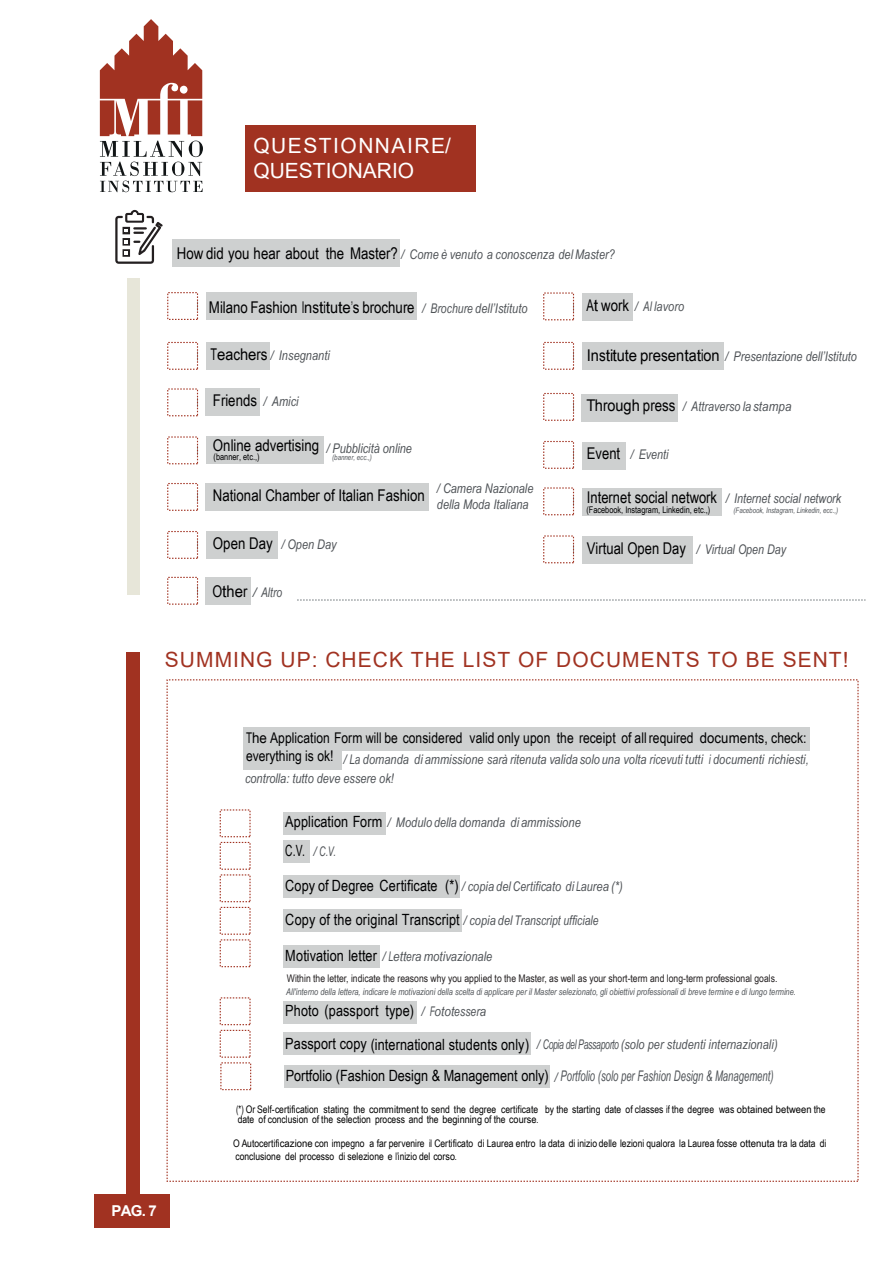
<style>
.page{position:relative;width:893px;height:1263px;background:#fff}
.page>*{position:absolute;margin:0;border:0;box-sizing:border-box;transform-origin:0 0}
.t1{font:21px "Arial";letter-spacing:.05em;color:#a13221}
.t2{font:21px/25.2px "Arial";letter-spacing:.07em;color:#fff}
.t3{font:16.2px "Arial Narrow";color:#000001}
.t4{font:16.2px "Arial Narrow";color:#000001;scale:1.11 1}
.t5{font:15.45px "Arial Narrow";letter-spacing:.005em;color:#000001}
.t6{font:700 15px "Arial";color:#fff}
.t7{font:14.7px/18px "Arial Narrow";letter-spacing:.005em;color:#000001;scale:.81 1}
.t8{font:italic 14.7px "Arial Narrow";color:#4f5357;scale:.79 1}
.t9{font:italic 13.35px/19.2px "Arial Narrow";color:#4f5357}
.t10{font:italic 13.35px "Arial Narrow";color:#4f5357;scale:1.17 1}
.t11{font:10.5px/10.5px "Arial Narrow";color:#000001;scale:.84 1}
.t12{font:10.5px/12.6px "Arial Narrow";color:#000001}
.t13{font:10.5px "Arial Narrow";color:#231f20}
.t14{font:italic 9.3px "Arial Narrow";color:#4f5357}
.t15{font:9.15px "Arial Narrow";color:#000001}
.t16{font:italic 7.65px "Arial Narrow";color:#4f5357}
.s1{font-style:normal;font-size:16.2px;color:#000001}
.s2{font-style:italic;font-size:13.35px;color:#4f5357}
.s3{font-style:normal;font-size:15.45px;color:#000001}
</style>
<div class="page">
<div style="left:582px;top:442px;width:44px;height:27px;background:#ced0d0"></div>
<div style="left:243px;top:751px;width:99px;height:19px;background:#ced0d0"></div>
<div style="left:173px;top:239px;width:227px;height:28px;background:#ced0d0"></div>
<div style="left:243px;top:727px;width:567px;height:24px;background:#ced0d0"></div>
<div style="left:283px;top:812px;width:102px;height:23px;background:#ced0d0"></div>
<div style="left:283px;top:841px;width:27px;height:22px;background:#ced0d0"></div>
<div style="left:283px;top:875px;width:177px;height:22px;background:#ced0d0"></div>
<div style="left:283px;top:909px;width:179px;height:22px;background:#ced0d0"></div>
<div style="left:283px;top:945px;width:97px;height:23px;background:#ced0d0"></div>
<div style="left:283px;top:1001px;width:134px;height:22px;background:#ced0d0"></div>
<div style="left:283px;top:1032px;width:248px;height:23px;background:#ced0d0"></div>
<div style="left:246px;top:126px;width:230px;height:66px;background:#a13221"></div>
<svg style="left:100px;top:19px;width:103px;height:173px"></svg>
<div style="left:127px;top:278px;width:13px;height:316px;background:#e7e6d9"></div>
<svg style="left:115px;top:210px;width:48px;height:54px"></svg>
<div style="left:206px;top:292px;width:211px;height:28px;background:#ced0d0"></div>
<div style="left:582px;top:293px;width:51px;height:28px;background:#ced0d0"></div>
<div style="left:206px;top:342px;width:64px;height:28px;background:#ced0d0"></div>
<div style="left:582px;top:342px;width:141px;height:28px;background:#ced0d0"></div>
<div style="left:167px;top:342px;width:31px;height:28px;background:#fff;border:1px dashed #a13221"></div>
<div style="left:543px;top:342px;width:31px;height:28px;background:#fff;border:1px dashed #a13221"></div>
<div style="left:206px;top:389px;width:54px;height:27px;background:#ced0d0"></div>
<div style="left:582px;top:394px;width:96px;height:27px;background:#ced0d0"></div>
<div style="left:543px;top:393px;width:31px;height:28px;background:#fff;border:1px dashed #a13221"></div>
<div style="left:206px;top:437px;width:118px;height:27px;background:#ced0d0"></div>
<div style="left:543px;top:441px;width:31px;height:28px;background:#fff;border:1px dashed #a13221"></div>
<div style="left:582px;top:536px;width:111px;height:28px;background:#ced0d0"></div>
<div style="left:206px;top:531px;width:72px;height:28px;background:#ced0d0"></div>
<div style="left:167px;top:531px;width:31px;height:28px;background:#fff;border:1px dashed #a13221"></div>
<div style="left:582px;top:488px;width:139px;height:28px;background:#ced0d0"></div>
<div style="left:206px;top:483px;width:223px;height:28px;background:#ced0d0"></div>
<div style="left:167px;top:483px;width:31px;height:28px;background:#fff;border:1px dashed #a13221"></div>
<div style="left:206px;top:577px;width:45px;height:27px;background:#ced0d0"></div>
<svg style="left:297px;top:599px;width:568px;height:2px"></svg>
<div style="left:95px;top:1194px;width:75px;height:34px;background:#a13221"></div>
<div style="left:126px;top:652px;width:14px;height:542px;background:#a13221"></div>
<div style="left:284px;top:1065px;width:266px;height:22px;background:#ced0d0"></div>
<h1 class="t2" style="left:253px;top:133px;width:199px">QUESTIONNAIRE/<br>QUESTIONARIO</h1>
<p class="t9" style="left:177px;top:245px;width:440px"><span class="s1">How did you hear about the Master?</span> / Come è venuto a conoscenza del Master?</p>
<p class="t3" style="left:209px;top:295px;width:320px">Milano Fashion Institute’s brochure <span class="s2">/ Brochure dell’Istituto</span></p>
<p class="t9" style="left:586px;top:296px;width:99px"><span class="s1">At work</span> / Al lavoro</p>
<p class="t9" style="left:210px;top:345px;width:121px"><span class="s1">Teachers</span> / Insegnanti</p>
<p class="t9" style="left:591px;top:347px;width:267px"><span class="s1">nstitute presentation</span> / Presentazione dell’Istituto</p>
<p class="t3" style="left:213px;top:388px;width:87px">Friends <span class="s2">/ Amici</span></p>
<p class="t4" style="left:586px;top:394px;width:20px">hT r</p>
<p class="t4" style="left:587px;top:344px;width:5px">I</p>
<p class="t9" style="left:607px;top:397px;width:186px"><span class="s1">ough press</span> / Attraverso la stampa</p>
<p class="t3" style="left:213px;top:433px;width:201px">Online advertising <sub>/</sub> <sub>Pubblicità</sub> <sub>online</sub></p>
<p class="t15" style="left:214px;top:450px;width:47px">(banner, etc.,)</p>
<p class="t16" style="left:332px;top:452px;width:41px">(banner, ecc.,)</p>
<p class="t3" style="left:587px;top:442px;width:35px">Event</p>
<p class="t9" style="left:630px;top:445px;width:40px">/ Eventi</p>
<p class="t9" style="left:437px;top:480px;width:98px;line-height:16px">/ Camera Nazionale della Moda Italiana</p>
<p class="t9" style="left:726px;top:489px;width:117px">/ Internet social network</p>
<p class="t3" style="left:213px;top:483px;width:213px">National Chamber of Italian Fashion</p>
<p class="t3" style="left:587px;top:485px;width:132px">Internet social network</p>
<p class="t15" style="left:586px;top:503px;width:125px">(Facebook, Instagram, Linkedin, etc.,)</p>
<p class="t16" style="left:733px;top:505px;width:106px">(Facebook, Instagram, Linkedin, ecc.,)</p>
<p class="t3" style="left:213px;top:531px;width:61px">Open Day</p>
<p class="t9" style="left:281px;top:534px;width:57px">/ Open Day</p>
<p class="t9" style="left:696px;top:539px;width:91px">/ Virtual Open Day</p>
<p class="t3" style="left:587px;top:536px;width:101px">Virtual Open Day</p>
<p class="t10" style="left:212px;top:583px;width:61px"><span class="s1">Other</span> / Altro</p>
<h1 class="t1" style="left:165px;top:645px;width:685px">SUMMING UP: CHECK THE LIST OF DOCUMENTS TO BE SENT!</h1>
<p class="t6" style="left:111px;top:1200px;width:47px">PAG. 7</p>
<p class="t7" style="left:246px;top:728px;width:693px">The Application Form will be considered valid only upon the receipt of all required documents, check: everything is ok!</p>
<p class="t9" style="left:245px;top:749px;width:565px;text-indent:98px">/ La domanda di ammissione sarà ritenuta valida solo una volta ricevuti tutti i documenti richiesti, controlla: tutto deve essere ok!</p>
<p class="t9" style="left:285px;top:812px;width:297px"><span class="s3">Application Form</span> / Modulo della domanda di ammissione</p>
<p class="t9" style="left:285px;top:841px;width:52px"><span class="s3">C.V.</span> / C.V.</p>
<p class="t9" style="left:285px;top:876px;width:339px"><span class="s3">Copy of Degree Certificate (*)</span> / copia del Certificato di Laurea (*)</p>
<p class="t9" style="left:285px;top:910px;width:315px"><span class="s3">Copy of the original Transcript</span> / copia del Transcript ufficiale</p>
<p class="t9" style="left:285px;top:947px;width:209px"><span class="s3">Motivation letter</span> / Lettera motivazionale</p>
<p class="t13" style="left:287px;top:970px;width:492px">Within the letter, indicate the reasons why you applied to the Master, as well as your short-term and long-term professional goals.</p>
<p class="t14" style="left:286px;top:985px;width:511px">All'interno della lettera, indicare le motivazioni della scelta di applicare per il Master selezionato, gli obiettivi professionali di breve termine e di lungo termine.</p>
<p class="t5" style="left:285px;top:999px;width:202px">Photo (passport type) <span class="s2">/ Fototessera</span></p>
<p class="t9" style="left:285px;top:1034px;width:494px"><span class="s3">Passport copy (international students only)</span> / Copia del Passaporto (solo per studenti internazionali)</p>
<p class="t8" style="left:286px;top:1065px;width:619px"><span class="s3">Portfolio (Fashion Design &amp; Management only)</span> <sub>/</sub> Portfolio (solo per Fashion Design &amp; Management)</p>
<p class="t11" style="left:236px;top:1103px;width:703px">(*) Or Self-certification stating the commitment to send the degree certificate by the starting date of classes if the degree was obtained between the date of conclusion of the selection process and the beginning of the course.</p>
<p class="t12" style="left:233px;top:1137px;width:594px">O Autocertificazione con impegno a far pervenire il Certificato di Laurea entro la data di inizio delle lezioni qualora la Laurea fosse ottenuta tra la data di conclusione del processo di selezione e l’inizio del corso.</p>
</div>
